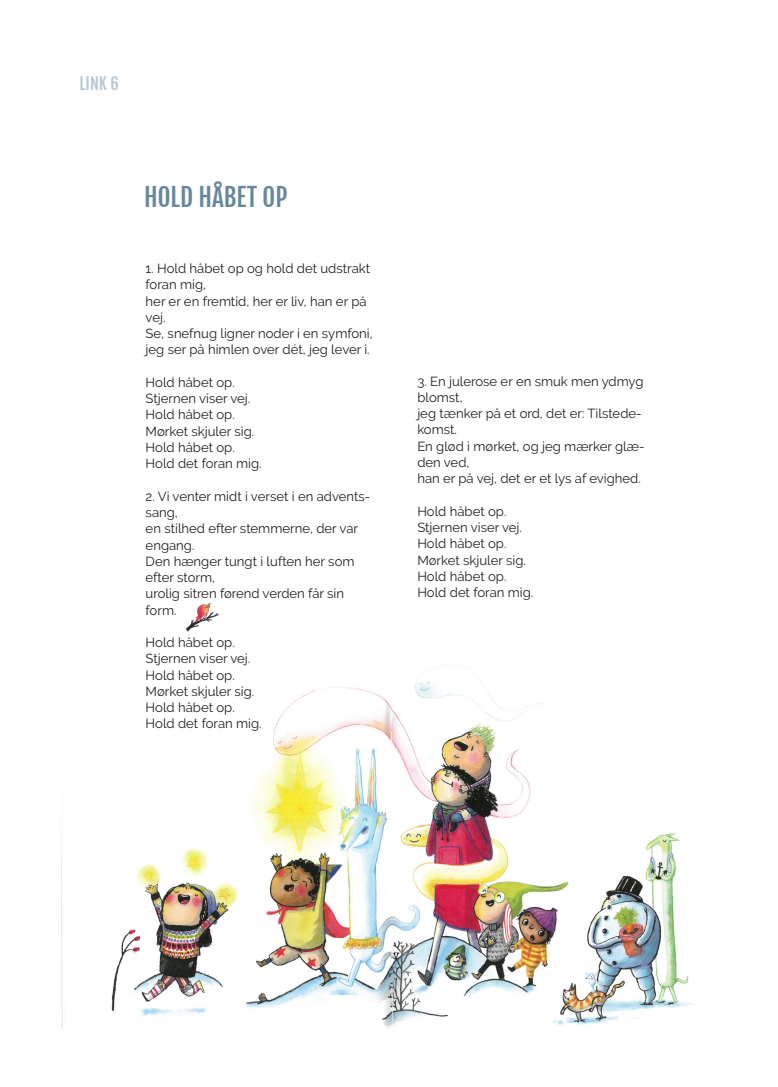
<style>
.page{position:relative;width:778px;height:1087px;background:#fff}
.page>*{position:absolute;margin:0;border:0;box-sizing:border-box;transform-origin:0 0}
.t1{font:25px "Fjalla One";color:#67889c}
.t2{font:16.25px "Fjalla One";color:#b8c7d1}
.t3{font:13.12px/16.2px "Raleway";color:#231f20}
</style>
<div class="page">
<img style="left:62px;top:602px;width:638px;height:426px">
<p class="t2" style="left:79px;top:73px;width:41px">LINK 6</p>
<p class="t1" style="left:144px;top:182px;width:145px">HOLD HÅBET OP</p>
<p class="t3" style="left:146px;top:260px;width:226px">1. Hold håbet op og hold det udstrakt foran mig,</p>
<p class="t3" style="left:146px;top:293px;width:222px">her er en fremtid, her er liv, han er på vej.</p>
<p class="t3" style="left:146px;top:325px;width:228px">Se, snefnug ligner noder i en symfoni,</p>
<p class="t3" style="left:146px;top:341px;width:226px">jeg ser på himlen over dét, jeg lever i.</p>
<p class="t3" style="left:146px;top:374px;width:91px">Hold håbet op.</p>
<p class="t3" style="left:146px;top:390px;width:106px">Stjernen viser vej.</p>
<p class="t3" style="left:146px;top:406px;width:91px">Hold håbet op.</p>
<p class="t3" style="left:146px;top:423px;width:110px">Mørket skjuler sig.</p>
<p class="t3" style="left:146px;top:439px;width:91px">Hold håbet op.</p>
<p class="t3" style="left:146px;top:455px;width:118px">Hold det foran mig.</p>
<p class="t3" style="left:146px;top:488px;width:226px">2. Vi venter midt i verset i en advents&shy;sang,</p>
<p class="t3" style="left:146px;top:520px;width:214px">en stilhed efter stemmerne, der var engang.</p>
<p class="t3" style="left:146px;top:553px;width:210px">Den hænger tungt i luften her som efter storm,</p>
<p class="t3" style="left:146px;top:585px;width:200px">urolig sitren førend verden får sin form.</p>
<p class="t3" style="left:146px;top:634px;width:91px">Hold håbet op.</p>
<p class="t3" style="left:146px;top:650px;width:106px">Stjernen viser vej.</p>
<p class="t3" style="left:146px;top:666px;width:91px">Hold håbet op.</p>
<p class="t3" style="left:146px;top:683px;width:110px">Mørket skjuler sig.</p>
<p class="t3" style="left:146px;top:699px;width:91px">Hold håbet op.</p>
<p class="t3" style="left:146px;top:715px;width:118px">Hold det foran mig.</p>
<p class="t3" style="left:417px;top:373px;width:228px">3. En julerose er en smuk men ydmyg blomst,</p>
<p class="t3" style="left:417px;top:405px;width:226px">jeg tænker på et ord, det er: Tilstede&shy;komst.</p>
<p class="t3" style="left:417px;top:438px;width:229px">En glød i mørket, og jeg mærker glæ&shy;den ved,</p>
<p class="t3" style="left:417px;top:470px;width:225px">han er på vej, det er et lys af evighed.</p>
<p class="t3" style="left:417px;top:503px;width:91px">Hold håbet op.</p>
<p class="t3" style="left:417px;top:519px;width:106px">Stjernen viser vej.</p>
<p class="t3" style="left:417px;top:535px;width:91px">Hold håbet op.</p>
<p class="t3" style="left:417px;top:551px;width:110px">Mørket skjuler sig.</p>
<p class="t3" style="left:417px;top:568px;width:91px">Hold håbet op.</p>
<p class="t3" style="left:417px;top:584px;width:118px">Hold det foran mig.</p>
</div>
